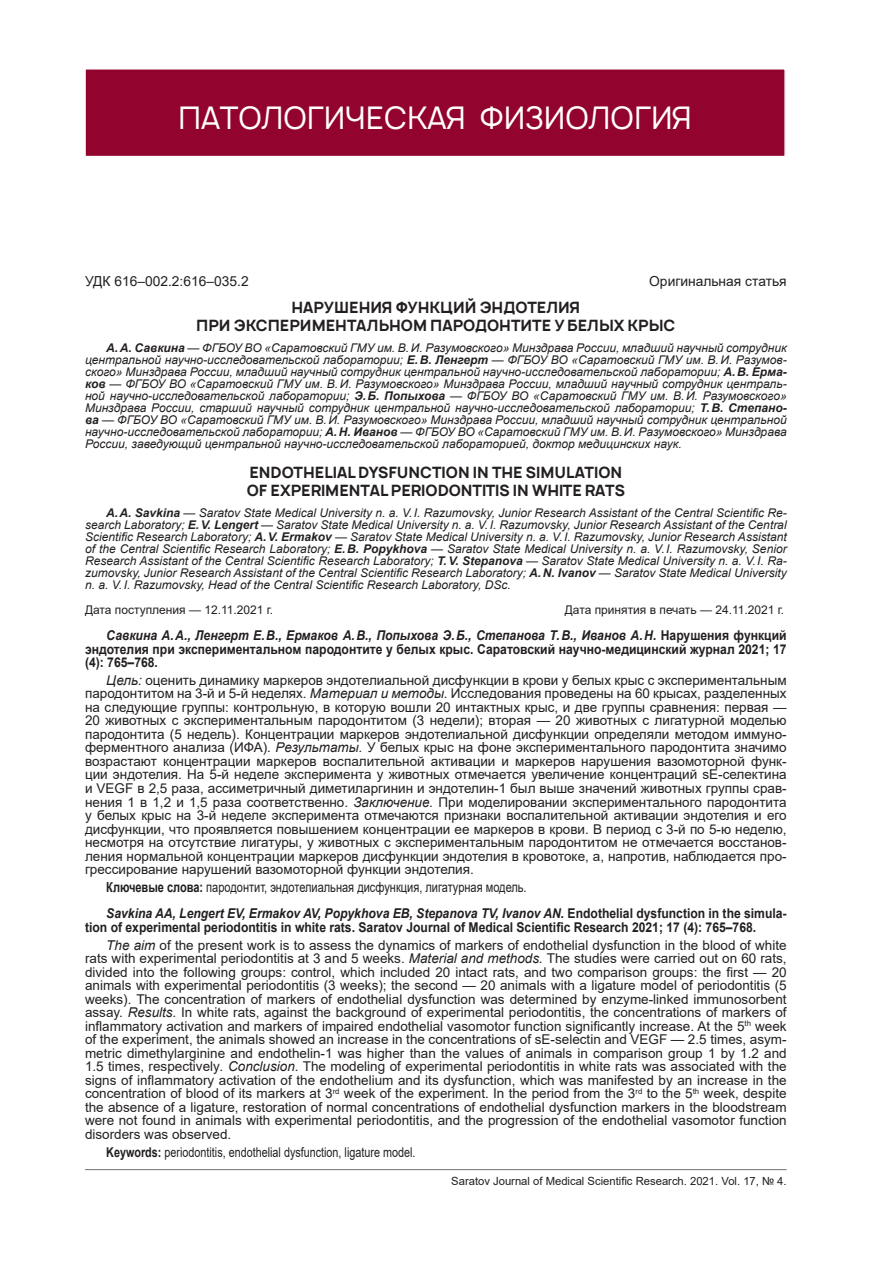
<style>
.page{position:relative;width:893px;height:1263px;background:#fff}
.page>*{position:absolute;margin:0;border:0;box-sizing:border-box;transform-origin:0 0}
.Раздел{font:30px "Manrope";color:#fff}
.Заголовок_1_англ{font:700 15px/18px "Manrope";color:#231f20}
.Заголовок_1{font:700 15px/18px "Manrope";color:#231f20;text-align:center}
.Ключевые_слова{font:13.8px "Arial";color:#231f20;scale:.8 1}
.УДК{font:13.8px "Arial";color:#231f20}
.Аннотация_англ{font:13.5px/13.5px "Arial";color:#231f20;text-align:justify}
.Аннотация{font:13.5px/13.5px "Arial";color:#231f20;text-align:justify}
.Ссылка_англ{font:700 13.5px/13.5px "Arial";color:#231f20;scale:.9 1}
.Ссылка{font:700 13.5px/13.5px "Arial";color:#231f20;text-align:justify;scale:.9 1}
.Ключевые_слова_англ{font:13.5px "Arial";color:#231f20;scale:.8 1}
.Автор{font:italic 12px/12px "Arial";color:#231f20;text-align:justify}
.Автор_англ{font:italic 12px/12px "Arial";color:#231f20;text-align:justify}
.Дата{font:12px "Arial";color:#231f20}
.t1{font:11.25px "Arial";color:#231f20}
.s1{font-weight:700}
.s2{font-style:italic}
</style>
<div class="page">
<hr style="left:85px;top:1169px;width:702px;height:1px;background:#808285">
<div style="left:85px;top:69px;width:700px;height:88px;background:#92032d"></div>
<div style="left:84px;top:68px;width:702px;height:89px;border:2px solid #fff"></div>
<p class="Раздел" style="left:178px;top:99px;width:515px">ПАТОЛОГИЧЕСКАЯ ФИЗИОЛОГИЯ</p>
<p class="УДК" style="left:85px;top:272px;width:165px">УДК 616–002.2:616–035.2</p>
<p class="УДК" style="left:649px;top:272px;width:139px">Оригинальная статья</p>
<p class="Заголовок_1" style="left:196px;top:298px;width:481px">НАРУШЕНИЯ ФУНКЦИЙ ЭНДОТЕЛИЯ<br>ПРИ ЭКСПЕРИМЕНТАЛЬНОМ ПАРОДОНТИТЕ У БЕЛЫХ КРЫС</p>
<p class="Автор" style="left:85px;top:341px;width:703px;text-indent:21px"><span class="s1">А.А. Савкина</span> — ФГБОУ ВО «Саратовский ГМУ им. В.И. Разумовского» Минздрава России, младший научный сотрудник центральной научно-исследовательской лаборатории; <span class="s1">Е.В. Ленгерт</span> — ФГБОУ ВО «Саратовский ГМУ им. В.И. Разумов&shy;ского» Минздрава России, младший научный сотрудник центральной научно-исследовательской лаборатории; <span class="s1">А.В. Ерма&shy;ков</span> — ФГБОУ ВО «Саратовский ГМУ им. В.И. Разумовского» Минздрава России, младший научный сотрудник централь&shy;ной научно-исследовательской лаборатории; <span class="s1">Э.Б. Попыхова</span> — ФГБОУ ВО «Саратовский ГМУ им. В.И. Разумовского» Минздрава России, старший научный сотрудник центральной научно-исследовательской лаборатории; <span class="s1">Т.В. Степано&shy;ва</span> — ФГБОУ ВО «Саратовский ГМУ им. В.И. Разумовского» Минздрава России, младший научный сотрудник центральной научно-исследовательской лаборатории; <span class="s1">А.Н. Иванов</span> — ФГБОУ ВО «Саратовский ГМУ им. В.И. Разумовского» Минздрава России, заведующий центральной научно-исследовательской лабораторией, доктор медицинских наук.</p>
<p class="Заголовок_1_англ" style="left:247px;top:464px;width:380px">ENDOTHELIAL DYSFUNCTION IN THE SIMULATION<br>OF EXPERIMENTAL PERIODONTITIS IN WHITE RATS</p>
<p class="Автор_англ" style="left:85px;top:507px;width:703px;text-indent:21px"><span class="s1">A.A. Savkina</span> — Saratov State Medical University n. a. V.I. Razumovsky, Junior Research Assistant of the Central Scientific Re&shy;search Laboratory; <span class="s1">E.V. Lengert</span> — Saratov State Medical University n. a. V.I. Razumovsky, Junior Research Assistant of the Central Scientific Research Laboratory; <span class="s1">A.V. Ermakov</span> — Saratov State Medical University n. a. V.I. Razumovsky, Junior Research Assistant of the Central Scientific Research Laboratory; <span class="s1">E.B. Popykhova</span> — Saratov State Medical University n. a. V.I. Razumovsky, Senior Research Assistant of the Central Scientific Research Laboratory; <span class="s1">T.V. Stepanova</span> — Saratov State Medical University n. a. V.I. Ra&shy;zumovsky, Junior Research Assistant of the Central Scientific Research Laboratory; <span class="s1">A.N. Ivanov</span> — Saratov State Medical University n. a. V.I. Razumovsky, Head of the Central Scientific Research Laboratory, DSc.</p>
<p class="Дата" style="left:85px;top:601px;width:190px">Дата поступления — 12.11.2021 г.</p>
<p class="Дата" style="left:565px;top:601px;width:221px">Дата принятия в печать — 24.11.2021 г.</p>
<p class="Ссылка" style="left:85px;top:629px;width:781px;text-indent:21px"><span class="s2">Савкина А.А., Ленгерт Е.В., Ермаков А.В., Попыхова Э.Б., Степанова Т.В., Иванов А.Н.</span> Нарушения функций эндотелия при экспериментальном пародонтите у белых крыс. Саратовский научно-медицинский журнал 2021; 17 (4): 765–768.</p>
<p class="Аннотация" style="left:85px;top:673px;width:703px;text-indent:21px"><span class="s2">Цель:</span> оценить динамику маркеров эндотелиальной дисфункции в крови у белых крыс с экспериментальным пародонтитом на 3‑й и 5‑й неделях. <span class="s2">Материал и методы</span>. Исследования проведены на 60 крысах, разделенных на следующие группы: контрольную, в которую вошли 20 интактных крыс, и две группы сравнения: первая — 20 животных с экспериментальным пародонтитом (3 недели); вторая — 20 животных с лигатурной моделью пародонтита (5 недель). Концентрации маркеров эндотелиальной дисфункции определяли методом иммуно&shy;ферментного анализа (ИФА). <span class="s2">Результаты.</span> У белых крыс на фоне экспериментального пародонтита значимо возрастают концентрации маркеров воспалительной активации и маркеров нарушения вазомоторной функ&shy;ции эндотелия. На 5‑й неделе эксперимента у животных отмечается увеличение концентраций sЕ-селектина и VEGF в 2,5 раза, ассиметричный диметиларгинин и эндотелин-1 был выше значений животных группы срав&shy;нения 1 в 1,2 и 1,5 раза соответственно. <span class="s2">Заключение.</span> При моделировании экспериментального пародонтита у белых крыс на 3‑й неделе эксперимента отмечаются признаки воспалительной активации эндотелия и его дисфункции, что проявляется повышением концентрации ее маркеров в крови. В период с 3‑й по 5‑ю неделю, несмотря на отсутствие лигатуры, у животных с экспериментальным пародонтитом не отмечается восстанов&shy;ления нормальной концентрации маркеров дисфункции эндотелия в кровотоке, а, напротив, наблюдается про&shy;грессирование нарушений вазомоторной функции эндотелия.</p>
<p class="Ключевые_слова" style="left:106px;top:878px;width:527px"><span class="s1">Ключевые слова:</span> пародонтит, эндотелиальная дисфункция, лигатурная модель.</p>
<p class="Ссылка_англ" style="left:85px;top:907px;width:781px;text-indent:21px"><span class="s2">Savkina AA, Lengert EV, Ermakov AV, Popykhova EB, Stepanova TV, Ivanov AN.</span> Endothelial dysfunction in the simula&shy;tion of experimental periodontitis in white rats. Saratov Journal of Medical Scientific Research 2021; 17 (4): 765–768.</p>
<p class="Аннотация_англ" style="left:85px;top:938px;width:703px;text-indent:21px"><span class="s2">The aim</span> of the present work is to assess the dynamics of markers of endothelial dysfunction in the blood of white rats with experimental periodontitis at 3 and 5 weeks. <span class="s2">Material and methods.</span> The studies were carried out on 60 rats, divided into the following groups: control, which included 20 intact rats, and two comparison groups: the first — 20 animals with experimental periodontitis (3 weeks); the second — 20 animals with a ligature model of periodontitis (5 weeks). The concentration of markers of endothelial dysfunction was determined by enzyme-linked immunosorbent assay. <span class="s2">Results.</span> In white rats, against the background of experimental periodontitis, the concentrations of markers of inflammatory activation and markers of impaired endothelial vasomotor function significantly increase. At the 5<sup>th</sup> week of the experiment, the animals showed an increase in the concentrations of sE-selectin and VEGF — 2.5 times, asym&shy;metric dimethylarginine and endothelin-1 was higher than the values of animals in comparison group 1 by 1.2 and 1.5 times, respectively<span class="s2">. Conclusion</span>. The modeling of experimental periodontitis in white rats was associated with the signs of inflammatory activation of the endothelium and its dysfunction, which was manifested by an increase in the concentration of blood of its markers at 3<sup>rd</sup> week of the experiment. In the period from the 3<sup>rd</sup> to the 5<sup>th</sup> week, despite the absence of a ligature, restoration of normal concentrations of endothelial dysfunction markers in the bloodstream were not found in animals with experimental periodontitis, and the progression of the endothelial vasomotor function disorders was observed.</p>
<p class="Ключевые_слова_англ" style="left:106px;top:1142px;width:388px"><span class="s1">Keywords:</span> periodontitis, endothelial dysfunction, ligature model.</p>
<p class="t1" style="left:451px;top:1173px;width:337px">Saratov Journal of Medical Scientific Research. 2021. Vol. 17, № 4.</p>
</div>
